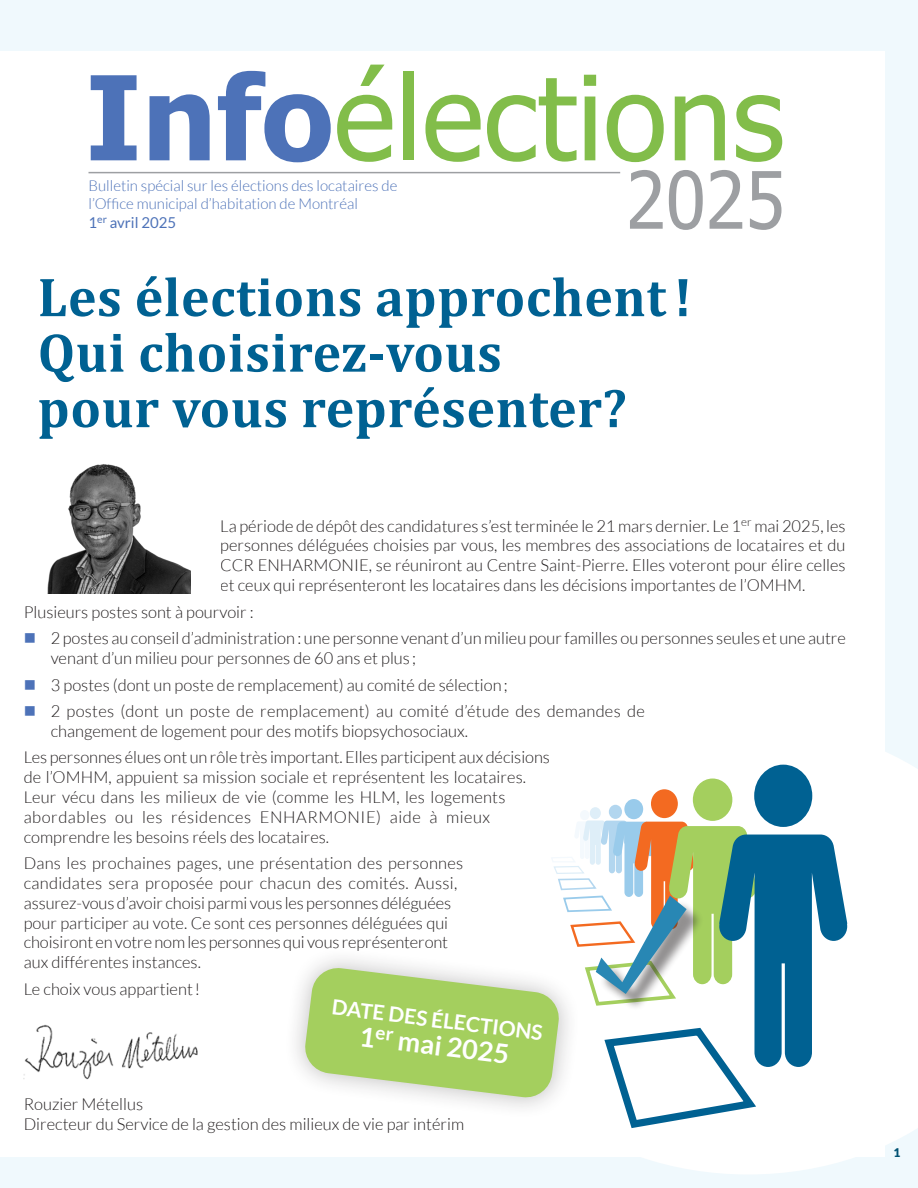
<style>
.page{position:relative;width:918px;height:1188px;background:#f0f9fd}
.page>*{position:absolute;margin:0;border:0;box-sizing:border-box;transform-origin:0 0}
._20c-NouveauxComités_TXT{font:117px "Tahoma";color:#82bd4a}
._20c-NouveauxComités_TXT-2{font:79.2px "Tahoma";color:#9d9fa2;scale:.92 1}
._001-Titre{font:700 55.5px "Cambria";letter-spacing:.01em;color:#006192}
._02-Texte_courant_FR{font:700 27px "Lato";color:#fff}
._02-Texte_courant_FR-2{font:700 21px "Lato";color:#fff}
._02-Texte_courant_FR-3{font:300 16.5px/19.8px "Lato";color:#231f20}
._02-Texte_courant_FR-4{font:300 16.5px/19.8px "Lato";letter-spacing:.02em;color:#231f20}
.t1{font:300 15px "Lato";color:#4d72b8}
.t2{font:15px "Lato";color:#4d72b8}
.t3{font:900 12px "Lato";color:#005273}
.s1{font-weight:700;color:#4d72b8}
.s2{color:#4d72b8}
</style>
<div class="page">
<div style="left:0;top:51px;width:885px;height:1105px;background:#fff"></div>
<svg style="left:469px;top:752px;width:449px;height:422px"></svg>
<div style="left:580px;top:810px;width:9px;height:10px;background:#f4f9fd;border-radius:50%"></div>
<div style="left:590px;top:807px;width:11px;height:12px;background:#deeef8;border-radius:50%"></div>
<div style="left:609px;top:805px;width:13px;height:14px;background:#b2d6ef;border-radius:50%"></div>
<div style="left:624px;top:799px;width:19px;height:20px;background:#99cbeb;border-radius:50%"></div>
<div style="left:651px;top:789px;width:27px;height:29px;background:#f36a21;border-radius:50%"></div>
<div style="left:693px;top:779px;width:39px;height:42px;background:#a4cf5e;border-radius:50%"></div>
<div style="left:754px;top:765px;width:58px;height:62px;background:#006192;border-radius:50%"></div>
<div style="left:283px;top:946px;width:298px;height:174px;background:#231f20;opacity:.3"></div>
<svg style="left:304px;top:821px;width:543px;height:311px"></svg>
<img style="left:47px;top:464px;width:143px;height:130px">
<img style="left:24px;top:1024px;width:174px;height:56px">
<hr style="left:89px;top:172px;width:531px;height:1px;background:#9d9fa2">
<p class="_20c-NouveauxComités_TXT" style="left:85px;top:39px;width:701px"><span class="s1">Info</span>élections</p>
<p class="_20c-NouveauxComités_TXT-2" style="left:626px;top:147px;width:175px">2025</p>
<p class="t1" style="left:89px;top:177px;width:310px">Bulletin spécial sur les élections des locataires de</p>
<p class="t1" style="left:89px;top:195px;width:271px">l’Office municipal d’habitation de Montréal</p>
<p class="t2" style="left:89px;top:214px;width:89px">1<sup>er</sup> avril 2025</p>
<p class="_001-Titre" style="left:38px;top:263px;width:656px">Les élections approchent!</p>
<p class="_001-Titre" style="left:38px;top:319px;width:466px">Qui choisirez-vous</p>
<p class="_001-Titre" style="left:38px;top:374px;width:591px">pour vous représenter?</p>
<p class="_02-Texte_courant_FR-3" style="left:220px;top:516px;width:627px;text-align:justify">La période de dépôt des candidatures s’est terminée le 21 mars dernier. Le 1<sup>er</sup> mai 2025, les personnes déléguées choisies par vous, les membres des associations de locataires et du CCR ENHARMONIE, se réuniront au Centre Saint-Pierre. Elles voteront pour élire celles et ceux qui représenteront les locataires dans les décisions importantes de l’OMHM.</p>
<p class="_02-Texte_courant_FR-3" style="left:24px;top:602px;width:232px">Plusieurs postes sont à pourvoir :</p>
<p class="_02-Texte_courant_FR-3" style="left:51px;top:628px;width:797px;text-indent:-27px"><span class="s2">■</span> 2 postes au conseil d’administration : une personne venant d’un milieu pour familles ou personnes seules et une autre venant d’un milieu pour personnes de 60 ans et plus ;</p>
<p class="_02-Texte_courant_FR-3" style="left:24px;top:675px;width:485px"><span class="s2">■</span> 3 postes (dont un poste de remplacement) au comité de sélection;</p>
<p class="_02-Texte_courant_FR-4" style="left:51px;top:701px;width:596px;text-indent:-27px"><span class="s2">■</span> 2 postes (dont un poste de remplacement) au comité d’étude des demandes de changement de logement pour des motifs biopsychosociaux.</p>
<p class="_02-Texte_courant_FR-3" style="left:24px;top:748px;width:528px">Les personnes élues ont un rôle très important. Elles participent aux décisions de l’OMHM, appuient sa mission sociale et représentent les locataires.<br>Leur vécu dans les milieux de vie (comme les HLM, les logements abordables ou les résidences ENHARMONIE) aide à mieux comprendre les besoins réels des locataires.</p>
<p class="_02-Texte_courant_FR-3" style="left:24px;top:853px;width:441px">Dans les prochaines pages, une présentation des personnes candidates sera proposée pour chacun des comités. Aussi, assurez-vous d’avoir choisi parmi vous les personnes déléguées pour participer au vote. Ce sont ces personnes déléguées qui choisiront en votre nom les personnes qui vous représenteront aux différentes instances.</p>
<p class="_02-Texte_courant_FR-3" style="left:24px;top:979px;width:178px">Le choix vous appartient!</p>
<p class="_02-Texte_courant_FR-2" style="left:334px;top:995px;width:214px;rotate:7deg">DATE DES ÉLECTIONS</p>
<p class="_02-Texte_courant_FR" style="left:361px;top:1020px;width:152px;rotate:7deg">1<sup>er</sup> mai 2025</p>
<p class="_02-Texte_courant_FR-3" style="left:24px;top:1095px;width:121px">Rouzier Métellus</p>
<p class="_02-Texte_courant_FR-3" style="left:24px;top:1114px;width:442px">Directeur du Service de la gestion des milieux de vie par intérim</p>
<p class="t3" style="left:894px;top:1145px;width:8px">1</p>
</div>
